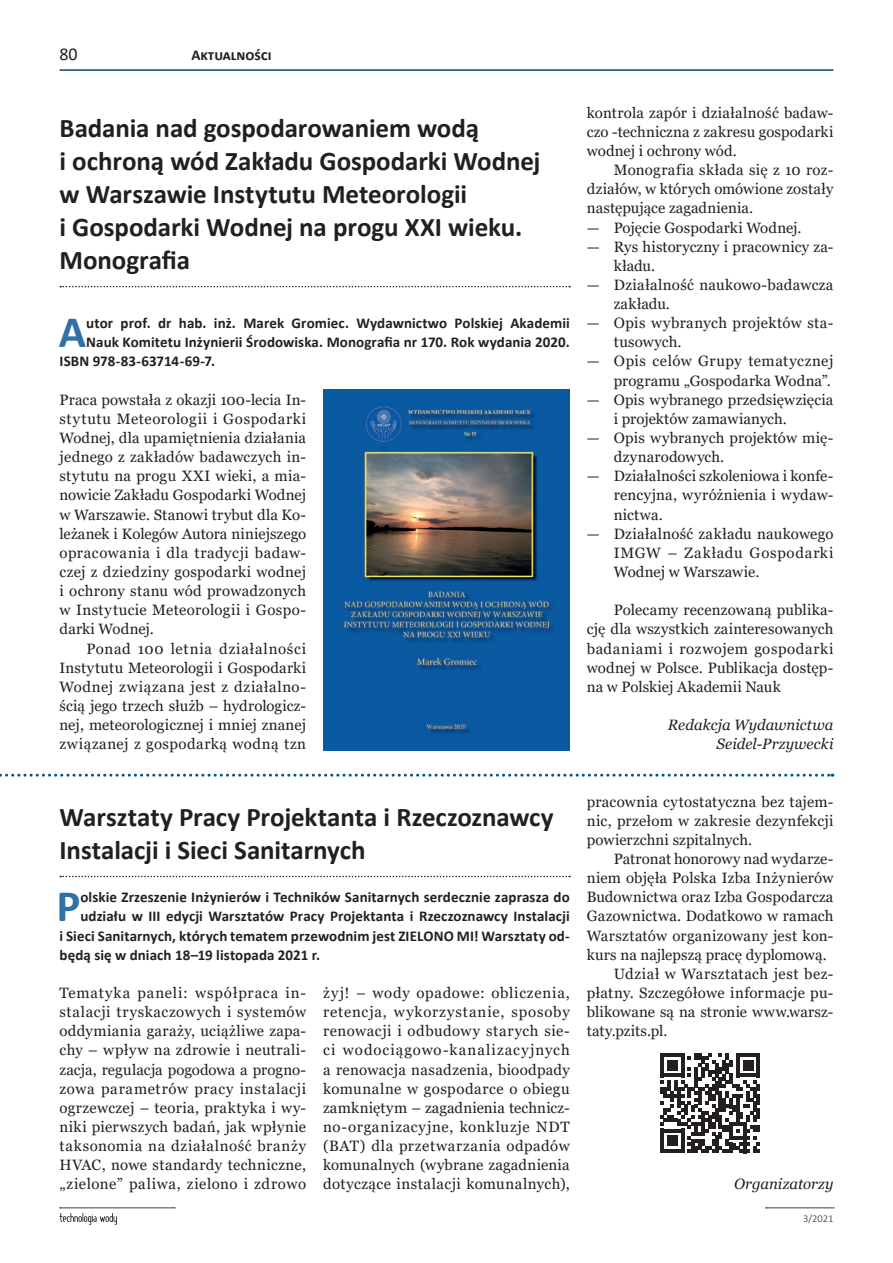
<style>
.page{position:relative;width:893px;height:1263px;background:#fff}
.page>*{position:absolute;margin:0;border:0;box-sizing:border-box;transform-origin:0 0}
.Lid_01{font:700 45.15px "Calibri";color:#2f70a5}
.Tytul_01_wb{font:700 27px/33px "Calibri";letter-spacing:-.005em;color:#231f20}
.t1{font:18px "Calibri";color:#231f20}
.T_podst_bakap{font:15px/19.2px "Georgia";letter-spacing:.015em;color:#231f20;text-align:justify}
.T_podstawowy_01{font:15px/19.2px "Georgia";letter-spacing:.01em;color:#231f20;text-align:justify}
.Lid_01-2{font:700 15px "Calibri";letter-spacing:.005em;color:#231f20}
.T_podstawowy_01-2{font:italic 15px/19.2px "Georgia";color:#231f20;text-align:right}
.t2{font:300 10.5px "Calibri";color:#231f20}
</style>
<div class="page">
<svg style="left:60px;top:1207px;width:115px;height:18px"></svg>
<svg style="left:766px;top:1207px;width:68px;height:1px"></svg>
<hr style="left:60px;top:69px;width:773px;height:2px;background:#00447b">
<img style="left:323px;top:389px;width:247px;height:361px">
<svg style="left:60px;top:286px;width:510px;height:1px"></svg>
<svg style="left:0;top:774px;width:833px;height:3px"></svg>
<svg style="left:660px;top:1053px;width:100px;height:100px"></svg>
<svg style="left:60px;top:876px;width:510px;height:1px"></svg>
<p class="t1" style="left:60px;top:41px;width:20px">80</p>
<p class="Lid_01-2" style="left:191px;top:44px;width:82px">Aktualności</p>
<p class="Tytul_01_wb" style="left:60px;top:111px;width:482px">Badania nad gospodarowaniem wodą<br>i ochroną wód Zakładu Gospodarki Wodnej w Warszawie Instytutu Meteorologii<br>i Gospodarki Wodnej na progu XXI wieku.<br>Monografia</p>
<p class="Lid_01" style="left:59px;top:300px;width:29px">A</p>
<p class="Lid_01-2" style="left:86px;top:313px;width:485px">utor prof. dr hab. inż. Marek Gromiec. Wydawnictwo Polskiej Akademii</p>
<p class="Lid_01-2" style="left:86px;top:332px;width:485px">Nauk Komitetu Inżynierii Środowiska. Monografia nr 170. Rok wydania 2020.</p>
<p class="Lid_01-2" style="left:60px;top:351px;width:157px">ISBN 978-83-63714-69-7.</p>
<p class="T_podst_bakap" style="left:60px;top:390px;width:248px">Praca powstała z okazji 100-lecia In&shy;stytutu Meteorologii i Gospodarki Wodnej, dla upamiętnienia działania jednego z zakładów badawczych in&shy;stytutu na progu XXI wieki, a mia&shy;nowicie Zakładu Gospodarki Wodnej w Warszawie. Stanowi trybut dla Ko&shy;leżanek i Kolegów Autora niniejszego opracowania i dla tradycji badaw&shy;czej z dziedziny gospodarki wodnej i ochrony stanu wód prowadzonych w Instytucie Meteorologii i Gospo&shy;darki Wodnej.</p>
<p class="T_podstawowy_01" style="left:60px;top:639px;width:248px;text-indent:27px">Ponad 100 letnia działalności Instytutu Meteorologii i Gospodarki Wodnej związana jest z działalno&shy;ścią jego trzech służb – hydrologicz&shy;nej, meteorologicznej i mniej znanej związanej z gospodarką wodną tzn</p>
<p class="T_podstawowy_01" style="left:587px;top:103px;width:248px">kontrola zapór i działalność badaw&shy;czo -techniczna z zakresu gospodarki wodnej i ochrony wód.</p>
<p class="T_podstawowy_01" style="left:587px;top:161px;width:248px;text-indent:27px">Monografia składa się z 10 roz&shy;działów, w których omówione zostały następujące zagadnienia.</p>
<p class="T_podst_bakap" style="left:587px;top:218px;width:216px">— Pojęcie Gospodarki Wodnej.</p>
<p class="T_podst_bakap" style="left:614px;top:237px;width:221px;text-indent:-27px">— Rys historyczny i pracownicy za&shy;kładu.</p>
<p class="T_podst_bakap" style="left:614px;top:275px;width:221px;text-indent:-27px">— Działalność naukowo-badawcza zakładu.</p>
<p class="T_podst_bakap" style="left:614px;top:314px;width:221px;text-indent:-27px">— Opis wybranych projektów sta&shy;tusowych.</p>
<p class="T_podst_bakap" style="left:587px;top:352px;width:248px;text-align:right">— Opis celów Grupy tematycznej programu „Gospodarka Wodna”.</p>
<p class="T_podst_bakap" style="left:614px;top:390px;width:221px;text-indent:-27px">— Opis wybranego przedsięwzięcia i projektów zamawianych.</p>
<p class="T_podst_bakap" style="left:614px;top:429px;width:221px;text-indent:-27px">— Opis wybranych projektów mię&shy;dzynarodowych.</p>
<p class="T_podst_bakap" style="left:614px;top:467px;width:221px;text-indent:-27px">— Działalności szkoleniowa i konfe&shy;rencyjna, wyróżnienia i wydaw&shy;nictwa.</p>
<p class="T_podst_bakap" style="left:614px;top:524px;width:221px;text-indent:-27px">— Działalność zakładu naukowego IMGW – Zakładu Gospodarki Wodnej w Warszawie.</p>
<p class="T_podstawowy_01" style="left:587px;top:601px;width:248px;text-indent:27px">Polecamy recenzowaną publika&shy;cję dla wszystkich zainteresowanych badaniami i rozwojem gospodarki wodnej w Polsce. Publikacja dostęp&shy;na w Polskiej Akademii Nauk</p>
<p class="T_podstawowy_01-2" style="left:668px;top:715px;width:167px">Redakcja Wydawnictwa<br>Seidel-Przywecki</p>
<p class="Tytul_01_wb" style="left:60px;top:800px;width:496px">Warsztaty Pracy Projektanta i Rzeczoznawcy<br>Instalacji i Sieci Sanitarnych</p>
<p class="Lid_01" style="left:56px;top:874px;width:26px">P</p>
<p class="Lid_01-2" style="left:80px;top:887px;width:491px">olskie Zrzeszenie Inżynierów i Techników Sanitarnych serdecznie zaprasza do</p>
<p class="Lid_01-2" style="left:80px;top:906px;width:491px">udziału w III edycji Warsztatów Pracy Projektanta i Rzeczoznawcy Instalacji</p>
<p class="Lid_01-2" style="left:60px;top:925px;width:512px">i Sieci Sanitarnych, których tematem przewodnim jest ZIELONO MI! Warsztaty od-</p>
<p class="Lid_01-2" style="left:60px;top:944px;width:262px">będą się w dniach 18–19 listopada 2021 r.</p>
<p class="T_podst_bakap" style="left:60px;top:983px;width:248px">Tematyka paneli: współpraca in&shy;stalacji tryskaczowych i systemów oddymiania garaży, uciążliwe zapa&shy;chy – wpływ na zdrowie i neutrali&shy;zacja, regulacja pogodowa a progno&shy;zowa parametrów pracy instalacji ogrzewczej – teoria, praktyka i wy&shy;niki pierwszych badań, jak wpłynie taksonomia na działalność branży HVAC, nowe standardy techniczne, „zielone” paliwa, zielono i zdrowo</p>
<p class="T_podst_bakap" style="left:323px;top:983px;width:248px">żyj! – wody opadowe: obliczenia, retencja, wykorzystanie, sposoby renowacji i odbudowy starych sie&shy;ci wodociągowo-kanalizacyjnych a renowacja nasadzenia, bioodpady komunalne w gospodarce o obiegu zamkniętym – zagadnienia technicz&shy;no-organizacyjne, konkluzje NDT (BAT) dla przetwarzania odpadów komunalnych (wybrane zagadnienia dotyczące instalacji komunalnych),</p>
<p class="T_podst_bakap" style="left:587px;top:792px;width:248px">pracownia cytostatyczna bez tajem&shy;nic, przełom w zakresie dezynfekcji powierzchni szpitalnych.</p>
<p class="T_podstawowy_01" style="left:587px;top:849px;width:248px;text-indent:27px">Patronat honorowy nad wydarze&shy;niem objęła Polska Izba Inżynierów Budownictwa oraz Izba Gospodarcza Gazownictwa. Dodatkowo w ramach Warsztatów organizowany jest kon&shy;kurs na najlepszą pracę dyplomową.</p>
<p class="T_podstawowy_01" style="left:587px;top:964px;width:248px;text-indent:27px">Udział w Warsztatach jest bez&shy;płatny. Szczegółowe informacje pu&shy;blikowane są na stronie www.warsz&shy;taty.pzits.pl.</p>
<p class="T_podstawowy_01-2" style="left:734px;top:1175px;width:101px">Organizatorzy</p>
<p class="t2" style="left:803px;top:1212px;width:32px">3/2021</p>
</div>
